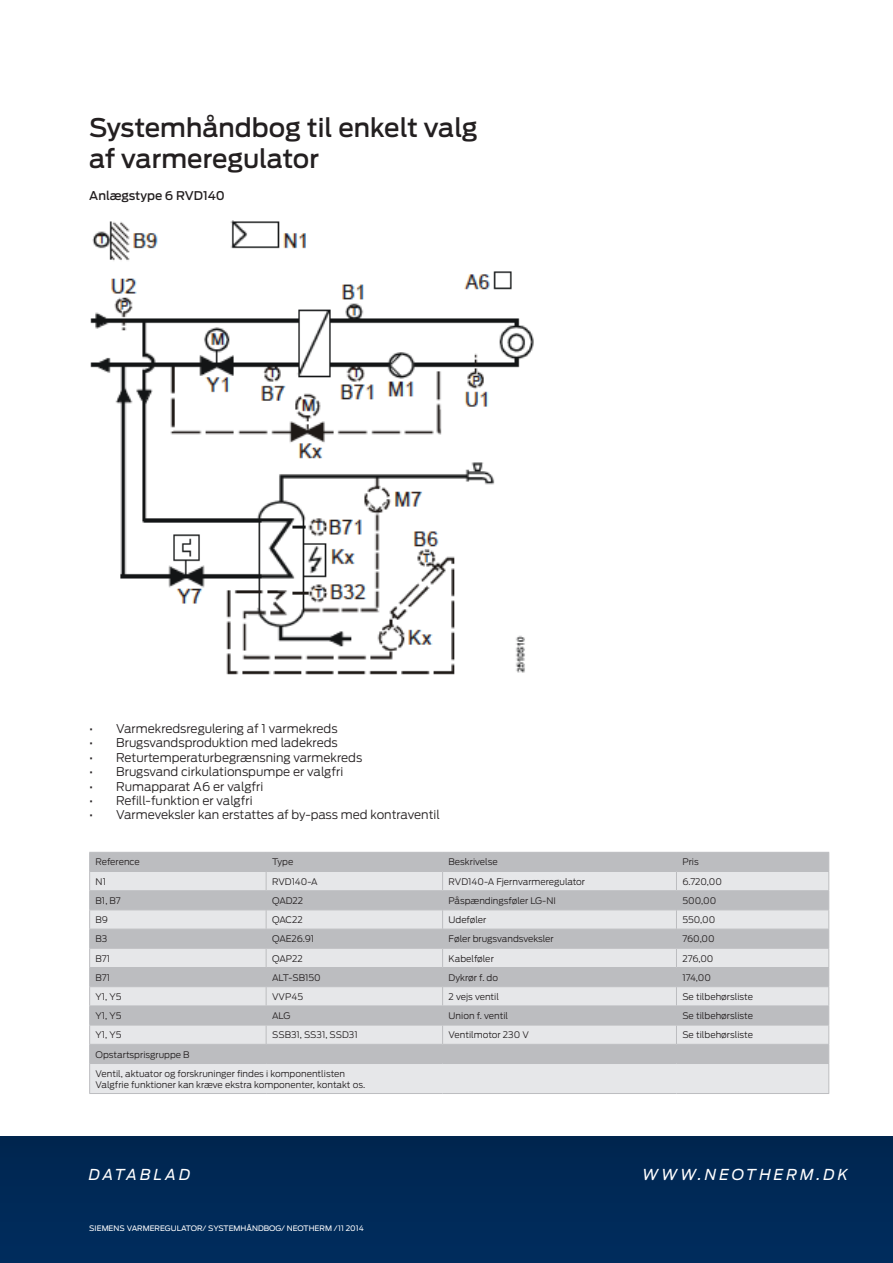
<style>
.page{position:relative;width:893px;height:1263px;background:#fff}
.page>*{position:absolute;margin:0;border:0;box-sizing:border-box;transform-origin:0 0}
.t1{font:500 25.5px "Antenna";color:#231f20}
.t2{font:italic 15px "Antenna";letter-spacing:.2em;color:#fff}
.t3{font:300 12px "Antenna";color:#231f20}
.t4{font:500 12px "Antenna";letter-spacing:-.005em;color:#231f20}
.t5{font:300 9px "Antenna";color:#231f20}
.Fuss_links{font:7.5px "Antenna";color:#fff}
</style>
<div class="page">
<div style="left:90px;top:853px;width:738px;height:18px;background:#bcbdc0"></div>
<svg style="left:90px;top:872px;width:738px;height:221px;background:#d3d4d7"></svg>
<hr style="left:89px;top:852px;width:177px;height:1px;background:#bcbdc0">
<hr style="left:266px;top:852px;width:177px;height:1px;background:#bcbdc0">
<hr style="left:443px;top:852px;width:233px;height:1px;background:#bcbdc0">
<hr style="left:676px;top:852px;width:153px;height:1px;background:#bcbdc0">
<hr style="left:89px;top:871px;width:177px;height:1px;background:#bcbdc0">
<hr style="left:266px;top:871px;width:177px;height:1px;background:#bcbdc0">
<hr style="left:443px;top:871px;width:233px;height:1px;background:#bcbdc0">
<hr style="left:676px;top:871px;width:153px;height:1px;background:#bcbdc0">
<hr style="left:89px;top:890px;width:177px;height:1px;background:#bcbdc0">
<hr style="left:266px;top:890px;width:177px;height:1px;background:#bcbdc0">
<hr style="left:443px;top:890px;width:233px;height:1px;background:#bcbdc0">
<hr style="left:676px;top:890px;width:153px;height:1px;background:#bcbdc0">
<hr style="left:89px;top:909px;width:177px;height:1px;background:#bcbdc0">
<hr style="left:266px;top:909px;width:177px;height:1px;background:#bcbdc0">
<hr style="left:443px;top:909px;width:233px;height:1px;background:#bcbdc0">
<hr style="left:676px;top:909px;width:153px;height:1px;background:#bcbdc0">
<hr style="left:89px;top:929px;width:177px;height:1px;background:#bcbdc0">
<hr style="left:266px;top:929px;width:177px;height:1px;background:#bcbdc0">
<hr style="left:443px;top:929px;width:233px;height:1px;background:#bcbdc0">
<hr style="left:676px;top:929px;width:153px;height:1px;background:#bcbdc0">
<hr style="left:89px;top:948px;width:177px;height:1px;background:#bcbdc0">
<hr style="left:266px;top:948px;width:177px;height:1px;background:#bcbdc0">
<hr style="left:443px;top:948px;width:233px;height:1px;background:#bcbdc0">
<hr style="left:676px;top:948px;width:153px;height:1px;background:#bcbdc0">
<hr style="left:89px;top:967px;width:177px;height:1px;background:#bcbdc0">
<hr style="left:266px;top:967px;width:177px;height:1px;background:#bcbdc0">
<hr style="left:443px;top:967px;width:233px;height:1px;background:#bcbdc0">
<hr style="left:676px;top:967px;width:153px;height:1px;background:#bcbdc0">
<hr style="left:89px;top:986px;width:177px;height:1px;background:#bcbdc0">
<hr style="left:266px;top:986px;width:177px;height:1px;background:#bcbdc0">
<hr style="left:443px;top:986px;width:233px;height:1px;background:#bcbdc0">
<hr style="left:676px;top:986px;width:153px;height:1px;background:#bcbdc0">
<hr style="left:89px;top:1005px;width:177px;height:1px;background:#bcbdc0">
<hr style="left:266px;top:1005px;width:177px;height:1px;background:#bcbdc0">
<hr style="left:443px;top:1005px;width:233px;height:1px;background:#bcbdc0">
<hr style="left:676px;top:1005px;width:153px;height:1px;background:#bcbdc0">
<hr style="left:89px;top:1025px;width:177px;height:1px;background:#bcbdc0">
<hr style="left:266px;top:1025px;width:177px;height:1px;background:#bcbdc0">
<svg style="left:266px;top:853px;width:1px;height:191px"></svg>
<hr style="left:443px;top:1025px;width:233px;height:1px;background:#bcbdc0">
<svg style="left:442px;top:853px;width:1px;height:191px"></svg>
<hr style="left:676px;top:1025px;width:153px;height:1px;background:#bcbdc0">
<svg style="left:676px;top:853px;width:1px;height:191px"></svg>
<hr style="left:89px;top:1044px;width:177px;height:1px;background:#bcbdc0">
<hr style="left:266px;top:1044px;width:177px;height:1px;background:#bcbdc0">
<hr style="left:443px;top:1044px;width:233px;height:1px;background:#bcbdc0">
<hr style="left:676px;top:1044px;width:153px;height:1px;background:#bcbdc0">
<hr style="left:89px;top:1063px;width:177px;height:1px;background:#bcbdc0">
<svg style="left:89px;top:853px;width:1px;height:240px"></svg>
<hr style="left:266px;top:1063px;width:177px;height:1px;background:#bcbdc0">
<hr style="left:443px;top:1063px;width:233px;height:1px;background:#bcbdc0">
<hr style="left:676px;top:1063px;width:153px;height:1px;background:#bcbdc0">
<svg style="left:828px;top:853px;width:1px;height:240px"></svg>
<hr style="left:89px;top:1093px;width:177px;height:1px;background:#bcbdc0">
<hr style="left:266px;top:1093px;width:177px;height:1px;background:#bcbdc0">
<hr style="left:443px;top:1093px;width:233px;height:1px;background:#bcbdc0">
<hr style="left:676px;top:1093px;width:153px;height:1px;background:#bcbdc0">
<img style="left:90px;top:220px;width:444px;height:455px">
<div style="left:0;top:1137px;width:893px;height:126px;background:#002957"></div>
<p class="t1" style="left:89px;top:113px;width:390px">Systemhåndbog til enkelt valg</p>
<p class="t1" style="left:89px;top:143px;width:231px">af varmeregulator</p>
<p class="t4" style="left:89px;top:189px;width:137px">Anlægstype 6 RVD140</p>
<p class="t3" style="left:89px;top:721px;width:250px">• Varmekredsregulering af 1 varmekreds</p>
<p class="t3" style="left:89px;top:736px;width:250px">• Brugsvandsproduktion med ladekreds</p>
<p class="t3" style="left:89px;top:750px;width:274px">• Returtemperaturbegrænsning varmekreds</p>
<p class="t3" style="left:89px;top:765px;width:255px">• Brugsvand cirkulationspumpe er valgfri</p>
<p class="t3" style="left:89px;top:779px;width:175px">• Rumapparat A6 er valgfri</p>
<p class="t3" style="left:89px;top:793px;width:165px">• Refill-funktion er valgfri</p>
<p class="t3" style="left:89px;top:808px;width:352px">• Varmeveksler kan erstattes af by-pass med kontraventil</p>
<p class="t5" style="left:96px;top:857px;width:46px">Reference</p>
<p class="t5" style="left:272px;top:857px;width:23px">Type</p>
<p class="t5" style="left:449px;top:857px;width:51px">Beskrivelse</p>
<p class="t5" style="left:682px;top:857px;width:18px">Pris</p>
<p class="t5" style="left:96px;top:876px;width:12px">N1</p>
<p class="t5" style="left:272px;top:876px;width:47px">RVD140-A</p>
<p class="t5" style="left:449px;top:876px;width:138px">RVD140-A Fjernvarmeregulator</p>
<p class="t5" style="left:682px;top:876px;width:41px">6.720,00</p>
<p class="t5" style="left:96px;top:895px;width:26px">B1, B7</p>
<p class="t5" style="left:272px;top:895px;width:33px">QAD22</p>
<p class="t5" style="left:449px;top:895px;width:109px">Påspændingsføler LG-NI</p>
<p class="t5" style="left:682px;top:895px;width:35px">500,00</p>
<p class="t5" style="left:96px;top:914px;width:14px">B9</p>
<p class="t5" style="left:272px;top:914px;width:32px">QAC22</p>
<p class="t5" style="left:449px;top:914px;width:39px">Udeføler</p>
<p class="t5" style="left:682px;top:914px;width:34px">550,00</p>
<p class="t5" style="left:96px;top:934px;width:13px">B3</p>
<p class="t5" style="left:272px;top:934px;width:44px">QAE26.91</p>
<p class="t5" style="left:449px;top:934px;width:107px">Føler brugsvandsveksler</p>
<p class="t5" style="left:682px;top:934px;width:34px">760,00</p>
<p class="t5" style="left:96px;top:953px;width:16px">B71</p>
<p class="t5" style="left:272px;top:953px;width:32px">QAP22</p>
<p class="t5" style="left:449px;top:953px;width:47px">Kabelføler</p>
<p class="t5" style="left:682px;top:953px;width:32px">276,00</p>
<p class="t5" style="left:96px;top:972px;width:16px">B71</p>
<p class="t5" style="left:272px;top:972px;width:50px">ALT-SB150</p>
<p class="t5" style="left:449px;top:972px;width:51px">Dykrør f. do</p>
<p class="t5" style="left:682px;top:972px;width:30px">174,00</p>
<p class="t5" style="left:96px;top:991px;width:27px">Y1, Y5</p>
<p class="t5" style="left:272px;top:991px;width:33px">VVP45</p>
<p class="t5" style="left:449px;top:991px;width:52px">2 vejs ventil</p>
<p class="t5" style="left:682px;top:991px;width:72px">Se tilbehørsliste</p>
<p class="t5" style="left:96px;top:1010px;width:27px">Y1, Y5</p>
<p class="t5" style="left:272px;top:1010px;width:20px">ALG</p>
<p class="t5" style="left:449px;top:1010px;width:61px">Union f. ventil</p>
<p class="t5" style="left:682px;top:1010px;width:72px">Se tilbehørsliste</p>
<p class="t5" style="left:96px;top:1030px;width:27px">Y1, Y5</p>
<p class="t5" style="left:272px;top:1030px;width:87px">SSB31, SS31, SSD31</p>
<p class="t5" style="left:449px;top:1030px;width:82px">Ventilmotor 230 V</p>
<p class="t5" style="left:682px;top:1030px;width:72px">Se tilbehørsliste</p>
<p class="t5" style="left:96px;top:1049px;width:95px">Opstartsprisgruppe B</p>
<p class="t5" style="left:96px;top:1068px;width:251px">Ventil, aktuator og forskruninger findes i komponentlisten</p>
<p class="t5" style="left:96px;top:1079px;width:271px">Valgfrie funktioner kan kræve ekstra komponenter, kontakt os.</p>
<p class="t2" style="left:89px;top:1166px;width:103px">DATABLAD</p>
<p class="t2" style="left:642px;top:1166px;width:207px">WWW.NEOTHERM.DK</p>
<p class="Fuss_links" style="left:89px;top:1224px;width:276px">SIEMENS VARMEREGULATOR/ SYSTEMHÅNDBOG/ NEOTHERM /11 2014</p>
</div>
